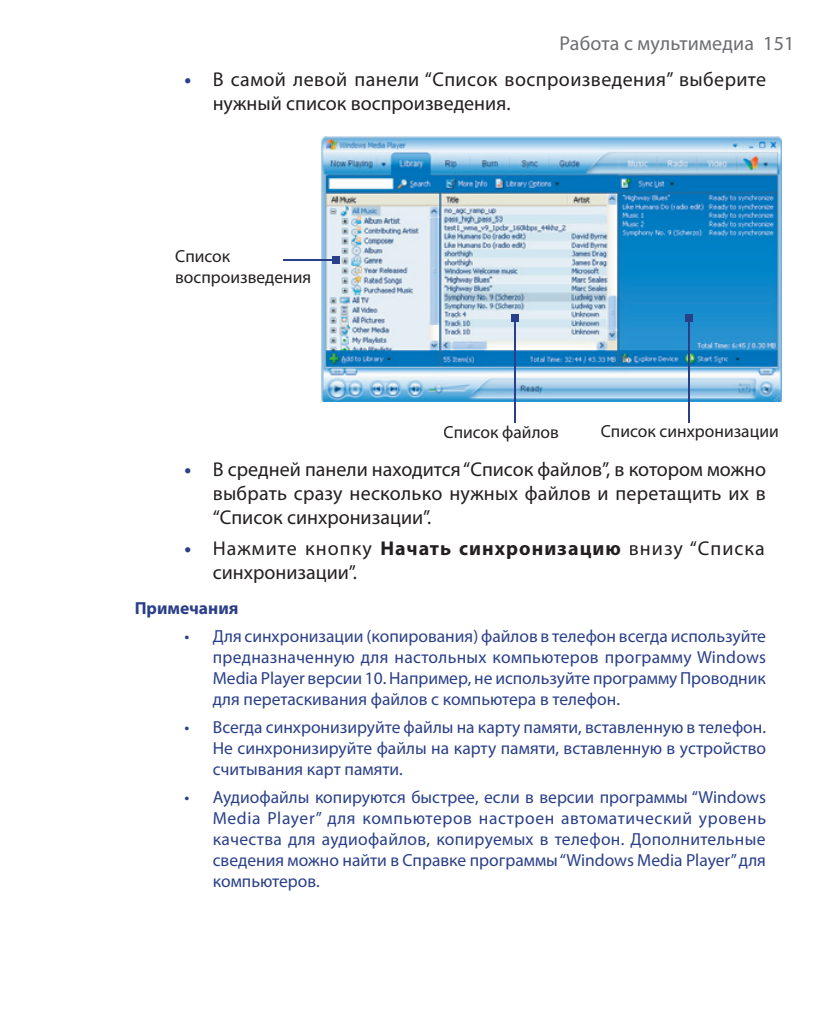
<style>
.page{position:relative;width:837px;height:1028px;background:#fff}
.page>*{position:absolute;margin:0;border:0;box-sizing:border-box;transform-origin:0 0}
.t1{font:20px/24px "Myriad Pro";letter-spacing:.01em;color:#231f20}
.t2{font:20px/24px "Myriad Pro";letter-spacing:.05em;color:#231f20}
.t3{font:20px "Myriad Pro";letter-spacing:.01em;color:#6c6d70}
.t4{font:17.5px/21px "Myriad Pro";color:#2a3f89;text-align:justify}
.t5{font:17.5px/21px "Myriad Pro";color:#231f20}
.t6{font:700 17.5px "Myriad Pro";color:#2a3f89}
.s1{font-weight:700;color:#2a3f89}
.s2{font-weight:700}
</style>
<div class="page">
<img style="left:320px;top:136px;width:461px;height:265px">
<hr style="left:283px;top:259px;width:52px;height:2px;background:#2a3f89">
<div style="left:332px;top:257px;width:7px;height:7px;background:#2a3f89"></div>
<hr style="left:514px;top:318px;width:2px;height:105px;background:#2a3f89">
<div style="left:511px;top:314px;width:7px;height:7px;background:#2a3f89"></div>
<hr style="left:687px;top:318px;width:2px;height:105px;background:#2a3f89">
<div style="left:684px;top:314px;width:8px;height:7px;background:#2a3f89"></div>
<p class="t3" style="left:559px;top:31px;width:236px">Работа с мультимедиа 151</p>
<p class="t1" style="left:213px;top:67px;width:554px;text-indent:-28px"><span class="s1">•</span> В самой левой панели “Список воспроизведения” выберите нужный список воспроизведения.</p>
<p class="t5" style="left:175px;top:245px;width:138px">Список воспроизведения</p>
<p class="t5" style="left:443px;top:421px;width:117px">Список файлов</p>
<p class="t5" style="left:600px;top:420px;width:179px">Список синхронизации</p>
<p class="t1" style="left:213px;top:456px;width:554px;text-align:justify;text-indent:-28px"><span class="s1">•</span> В средней панели находится “Список файлов”, в котором можно выбрать сразу несколько нужных файлов и перетащить их в “Список синхронизации”.</p>
<p class="t2" style="left:213px;top:535px;width:553px;text-indent:-28px"><span class="s1">•</span> Нажмите кнопку <span class="s2">Начать синхронизацию</span> внизу “Списка синхронизации”.</p>
<p class="t6" style="left:135px;top:596px;width:105px">Примечания</p>
<p class="t4" style="left:213px;top:625px;width:554px;text-indent:-28px">• Для синхронизации (копирования) файлов в телефон всегда используйте предназначенную для настольных компьютеров программу Windows Media Player версии 10. Например, не используйте программу Проводник для перетаскивания файлов с компьютера в телефон.</p>
<p class="t4" style="left:213px;top:716px;width:554px;text-indent:-28px">• Всегда синхронизируйте файлы на карту памяти, вставленную в телефон.<br>Не синхронизируйте файлы на карту памяти, вставленную в устройство считывания карт памяти.</p>
<p class="t4" style="left:213px;top:786px;width:554px;text-indent:-28px">• Аудиофайлы копируются быстрее, если в версии программы “Windows Media Player” для компьютеров настроен автоматический уровень качества для аудиофайлов, копируемых в телефон. Дополнительные сведения можно найти в Справке программы “Windows Media Player” для компьютеров.</p>
</div>
